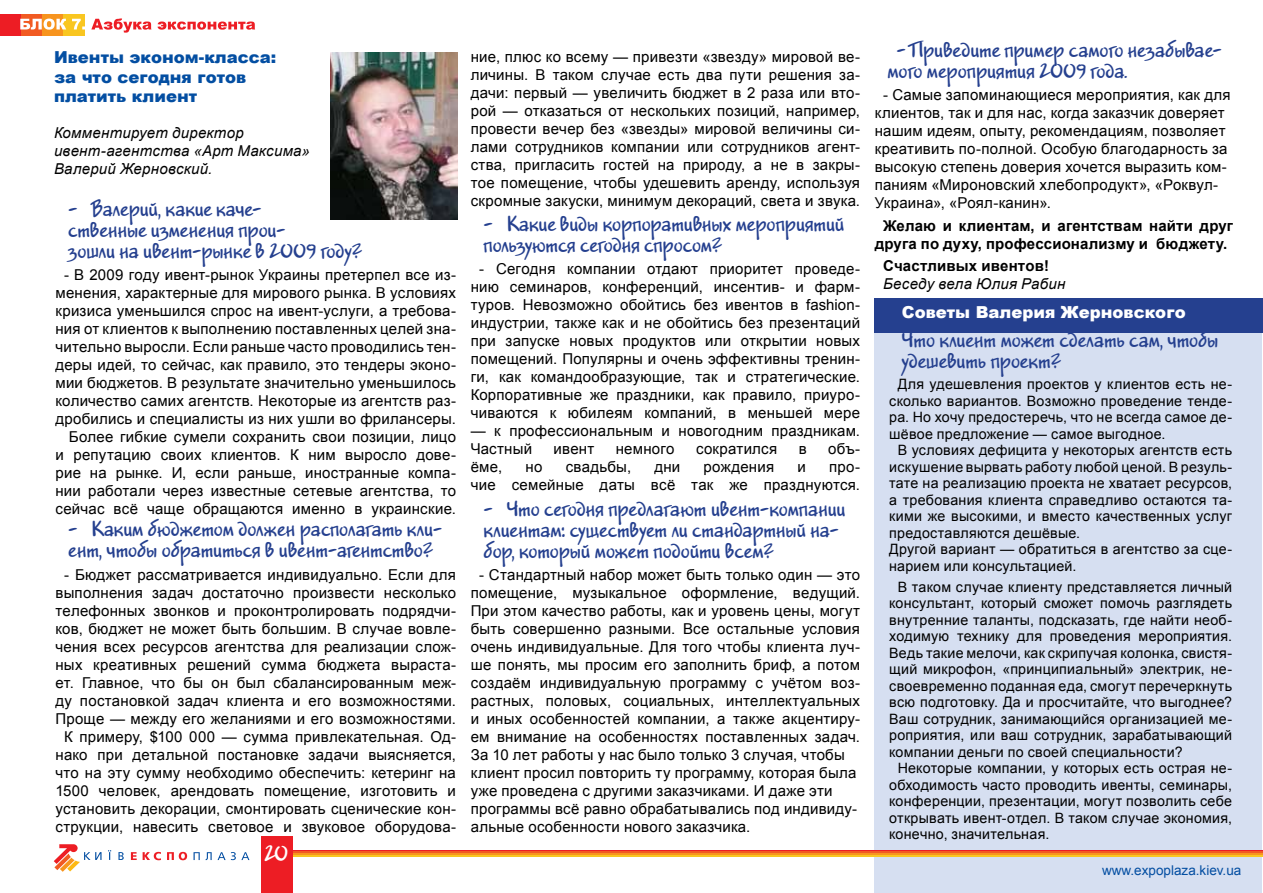
<style>
.page{position:relative;width:1263px;height:893px;background:#fff}
.page>*{position:absolute;margin:0;border:0;box-sizing:border-box;transform-origin:0 0}
.t1{font:700 21px "Jakob C";color:#fff}
.t2{font:700 19.5px/21px "Jakob C";color:#25408f}
.t3{font:900 16.5px/19.8px "Arial";color:#034ea2}
.t4{font:900 16.5px "Arial";color:#fff}
.t5{font:15px/18px "Arial";letter-spacing:.015em;color:#000}
.t6{font:700 15px/18px "Arial";letter-spacing:.01em;color:#000;text-align:center}
.t7{font:italic 15px/18px "Arial";letter-spacing:.015em;color:#000}
.t8{font:14.25px "Arial";letter-spacing:.015em;color:#000}
.t9{font:13.5px "Arial";color:#034ea2}
</style>
<div class="page">
<div style="left:875px;top:320px;width:387px;height:573px;background:#d6dff1"></div>
<svg style="left:54px;top:844px;width:70px;height:28px"></svg>
<svg style="left:131px;top:852px;width:56px;height:8px"></svg>
<svg style="left:194px;top:852px;width:55px;height:8px"></svg>
<hr style="left:262px;top:850px;width:1001px;height:2px;background:#ed1d24">
<hr style="left:262px;top:851px;width:1001px;height:2px;background:#f15a22">
<hr style="left:262px;top:853px;width:1001px;height:2px;background:#f7941e">
<hr style="left:262px;top:855px;width:1001px;height:2px;background:#f9c620">
<div style="left:261px;top:836px;width:31px;height:57px;background:#ed1d24"></div>
<img style="left:331px;top:53px;width:127px;height:166px">
<div style="left:875px;top:299px;width:388px;height:34px;background:#25408f"></div>
<div style="left:0;top:14px;width:21px;height:22px;background:#ed1d24"></div>
<div style="left:21px;top:14px;width:22px;height:22px;background:#f15a22"></div>
<div style="left:42px;top:14px;width:22px;height:22px;background:#f7941e"></div>
<div style="left:64px;top:14px;width:21px;height:22px;background:#f9c620"></div>
<svg style="left:91px;top:19px;width:164px;height:14px"></svg>
<svg style="left:20px;top:19px;width:65px;height:11px"></svg>
<p class="t3" style="left:54px;top:47px;width:224px">Ивенты эконом-класса: за что сегодня готов платить клиент</p>
<p class="t7" style="left:54px;top:124px;width:257px">Комментирует директор ивент-агентства «Арт Максима»<br>Валерий Жерновский.</p>
<h2 class="t2" style="left:68px;top:199px;width:296px">- Валерий, какие каче-<br>ственные изменения прои-<br>зошли на ивент-рынке в 2009 году?</h2>
<p class="t5" style="left:55px;top:266px;width:402px;text-align:right">- В 2009 году ивент-рынок Украины претерпел все из&shy;менения, характерные для мирового рынка. В условиях кризиса уменьшился спрос на ивент-услуги, а требова&shy;ния от клиентов к выполнению поставленных целей зна&shy;чительно выросли. Если раньше часто проводились тен&shy;деры идей, то сейчас, как правило, это тендеры эконо&shy;мии бюджетов. В результате значительно уменьшилось количество самих агентств. Некоторые из агентств раз&shy;дробились и специалисты из них ушли во фрилансеры.<br>Более гибкие сумели сохранить свои позиции, лицо<br>и репутацию своих клиентов. К ним выросло дове&shy;рие на рынке. И, если раньше, иностранные компа&shy;нии работали через известные сетевые агентства, то сейчас всё чаще обращаются именно в украинские.</p>
<h2 class="t2" style="left:68px;top:520px;width:376px">- Каким бюджетом должен располагать кли&shy;ент, чтобы обратиться в ивент-агентство?</h2>
<p class="t5" style="left:55px;top:565px;width:402px;text-align:center">- Бюджет рассматривается индивидуально. Если для выполнения задач достаточно произвести несколько телефонных звонков и проконтролировать подрядчи&shy;ков, бюджет не может быть большим. В случае вовле&shy;чения всех ресурсов агентства для реализации слож&shy;ных креативных решений сумма бюджета выраста&shy;ет. Главное, что бы он был сбалансированным меж&shy;ду постановкой задач клиента и его возможностями.<br>Проще — между его желаниями и его возможностями.<br>К примеру, $100 000 — сумма привлекательная. Од&shy;нако при детальной постановке задачи выясняется, что на эту сумму необходимо обеспечить: кетеринг на 1500 человек, арендовать помещение, изготовить и установить декорации, смонтировать сценические кон&shy;струкции, навесить световое и звуковое оборудова-</p>
<h1 class="t1" style="left:264px;top:838px;width:26px">20</h1>
<p class="t5" style="left:471px;top:48px;width:391px;text-align:justify">ние, плюс ко всему — привезти «звезду» мировой ве&shy;личины. В таком случае есть два пути решения за&shy;дачи: первый — увеличить бюджет в 2 раза или вто&shy;рой — отказаться от нескольких позиций, например, провести вечер без «звезды» мировой величины си&shy;лами сотрудников компании или сотрудников агент&shy;ства, пригласить гостей на природу, а не в закры&shy;тое помещение, чтобы удешевить аренду, используя скромные закуски, минимум декораций, света и звука.</p>
<h2 class="t2" style="left:483px;top:215px;width:362px">- Какие виды корпоративных мероприятий пользуются сегодня спросом?</h2>
<p class="t5" style="left:471px;top:260px;width:391px;text-align:center">- Сегодня компании отдают приоритет проведе&shy;нию семинаров, конференций, инсентив- и фарм&shy;туров. Невозможно обойтись без ивентов в fashion&shy;индустрии, также как и не обойтись без презентаций при запуске новых продуктов или открытии новых помещений. Популярны и очень эффективны тренин&shy;ги, как командообразующие, так и стратегические.<br>Корпоративные же праздники, как правило, приуро&shy;чиваются к юбилеям компаний, в меньшей мере</p>
<p class="t5" style="left:471px;top:422px;width:391px">— к профессиональным и новогодним праздникам.<br>Частный</p>
<p class="t5" style="left:554px;top:440px;width:42px">ивент</p>
<p class="t5" style="left:616px;top:440px;width:60px">немного</p>
<p class="t5" style="left:696px;top:440px;width:83px">сократился</p>
<p class="t5" style="left:799px;top:440px;width:9px">в</p>
<p class="t5" style="left:828px;top:440px;width:33px">объ-</p>
<p class="t5" style="left:471px;top:458px;width:33px">ёме,</p>
<p class="t5" style="left:525px;top:458px;width:18px">но</p>
<p class="t5" style="left:566px;top:458px;width:67px">свадьбы,</p>
<p class="t5" style="left:654px;top:458px;width:27px">дни</p>
<p class="t5" style="left:704px;top:458px;width:72px">рождения</p>
<p class="t5" style="left:797px;top:458px;width:10px">и</p>
<p class="t5" style="left:471px;top:458px;width:391px;text-align:right">про-<br>чие семейные даты всё так же празднуются.</p>
<h2 class="t2" style="left:483px;top:499px;width:363px">- Что сегодня предлагают ивент-компании клиентам: существует ли стандартный на&shy;бор, который может подойти всем?</h2>
<p class="t5" style="left:471px;top:566px;width:391px;text-indent:9px">- Стандартный набор может быть только один — это помещение, музыкальное оформление, ведущий.<br>При этом качество работы, как и уровень цены, могут быть совершенно разными. Все остальные условия очень индивидуальные. Для того чтобы клиента луч&shy;ше понять, мы просим его заполнить бриф, а потом создаём индивидуальную программу с учётом воз&shy;растных, половых, социальных, интеллектуальных и иных особенностей компании, а также акцентиру&shy;ем внимание на особенностях поставленных задач.<br>За 10 лет работы у нас было только 3 случая, чтобы клиент просил повторить ту программу, которая была уже проведена с другими заказчиками. И даже эти программы всё равно обрабатывались под индивиду&shy;альные особенности нового заказчика.</p>
<h2 class="t2" style="left:887px;top:40px;width:336px;text-indent:9px">- Приведите пример самого незабывае&shy;мого мероприятия 2009 года.</h2>
<p class="t5" style="left:875px;top:86px;width:357px;text-indent:9px">- Самые запоминающиеся мероприятия, как для клиентов, так и для нас, когда заказчик доверяет нашим идеям, опыту, рекомендациям, позволяет креативить по-полной. Особую благодарность за высокую степень доверия хочется выразить ком&shy;паниям «Мироновский хлебопродукт», «Роквул-Украина», «Роял-канин».</p>
<p class="t6" style="left:875px;top:217px;width:360px">Желаю и клиентам, и агентствам найти друг друга по духу, профессионализму и бюджету.</p>
<p class="t6" style="left:883px;top:257px;width:167px">Счастливых ивентов!</p>
<p class="t7" style="left:883px;top:275px;width:184px">Беседу вела Юлия Рабин</p>
<p class="t4" style="left:902px;top:300px;width:285px">Советы Валерия Жерновского</p>
<h2 class="t2" style="left:902px;top:331px;width:318px">Что клиент может сделать сам, чтобы удешевить проект?</h2>
<p class="t8" style="left:898px;top:375px;width:336px">Для удешевления проектов у клиентов есть не-</p>
<p class="t8" style="left:889px;top:391px;width:344px">сколько вариантов. Возможно проведение тенде-</p>
<p class="t8" style="left:889px;top:408px;width:344px">ра. Но хочу предостеречь, что не всегда самое де-</p>
<p class="t8" style="left:889px;top:424px;width:278px">шёвое предложение — самое выгодное.</p>
<p class="t8" style="left:898px;top:441px;width:336px">В условиях дефицита у некоторых агентств есть</p>
<p class="t8" style="left:889px;top:457px;width:344px">искушение вырвать работу любой ценой. В резуль-</p>
<p class="t8" style="left:889px;top:474px;width:344px">тате на реализацию проекта не хватает ресурсов,</p>
<p class="t8" style="left:889px;top:490px;width:344px">а требования клиента справедливо остаются та-</p>
<p class="t8" style="left:889px;top:507px;width:344px">кими же высокими, и вместо качественных услуг</p>
<p class="t8" style="left:889px;top:523px;width:193px">предоставляются дешёвые.</p>
<p class="t8" style="left:889px;top:540px;width:344px">Другой вариант — обратиться в агентство за сце-</p>
<p class="t8" style="left:889px;top:556px;width:189px">нарием или консультацией.</p>
<p class="t8" style="left:898px;top:577px;width:336px">В таком случае клиенту представляется личный</p>
<p class="t8" style="left:889px;top:594px;width:344px">консультант, который сможет помочь разглядеть</p>
<p class="t8" style="left:889px;top:610px;width:344px">внутренние таланты, подсказать, где найти необ-</p>
<p class="t8" style="left:889px;top:627px;width:344px">ходимую технику для проведения мероприятия.</p>
<p class="t8" style="left:889px;top:643px;width:344px">Ведь такие мелочи, как скрипучая колонка, свистя-</p>
<p class="t8" style="left:889px;top:660px;width:344px">щий микрофон, «принципиальный» электрик, не-</p>
<p class="t8" style="left:889px;top:676px;width:344px">своевременно поданная еда, смогут перечеркнуть</p>
<p class="t8" style="left:889px;top:693px;width:344px">всю подготовку. Да и просчитайте, что выгоднее?</p>
<p class="t8" style="left:889px;top:709px;width:344px">Ваш сотрудник, занимающийся организацией ме-</p>
<p class="t8" style="left:889px;top:726px;width:344px">роприятия, или ваш сотрудник, зарабатывающий</p>
<p class="t8" style="left:889px;top:742px;width:295px">компании деньги по своей специальности?</p>
<p class="t8" style="left:898px;top:759px;width:336px">Некоторые компании, у которых есть острая не-</p>
<p class="t8" style="left:889px;top:775px;width:344px">обходимость часто проводить ивенты, семинары,</p>
<p class="t8" style="left:889px;top:792px;width:344px">конференции, презентации, могут позволить себе</p>
<p class="t8" style="left:889px;top:808px;width:344px">открывать ивент-отдел. В таком случае экономия,</p>
<p class="t8" style="left:889px;top:825px;width:162px">конечно, значительная.</p>
<p class="t9" style="left:1102px;top:861px;width:141px">www.expoplaza.kiev.ua</p>
</div>
